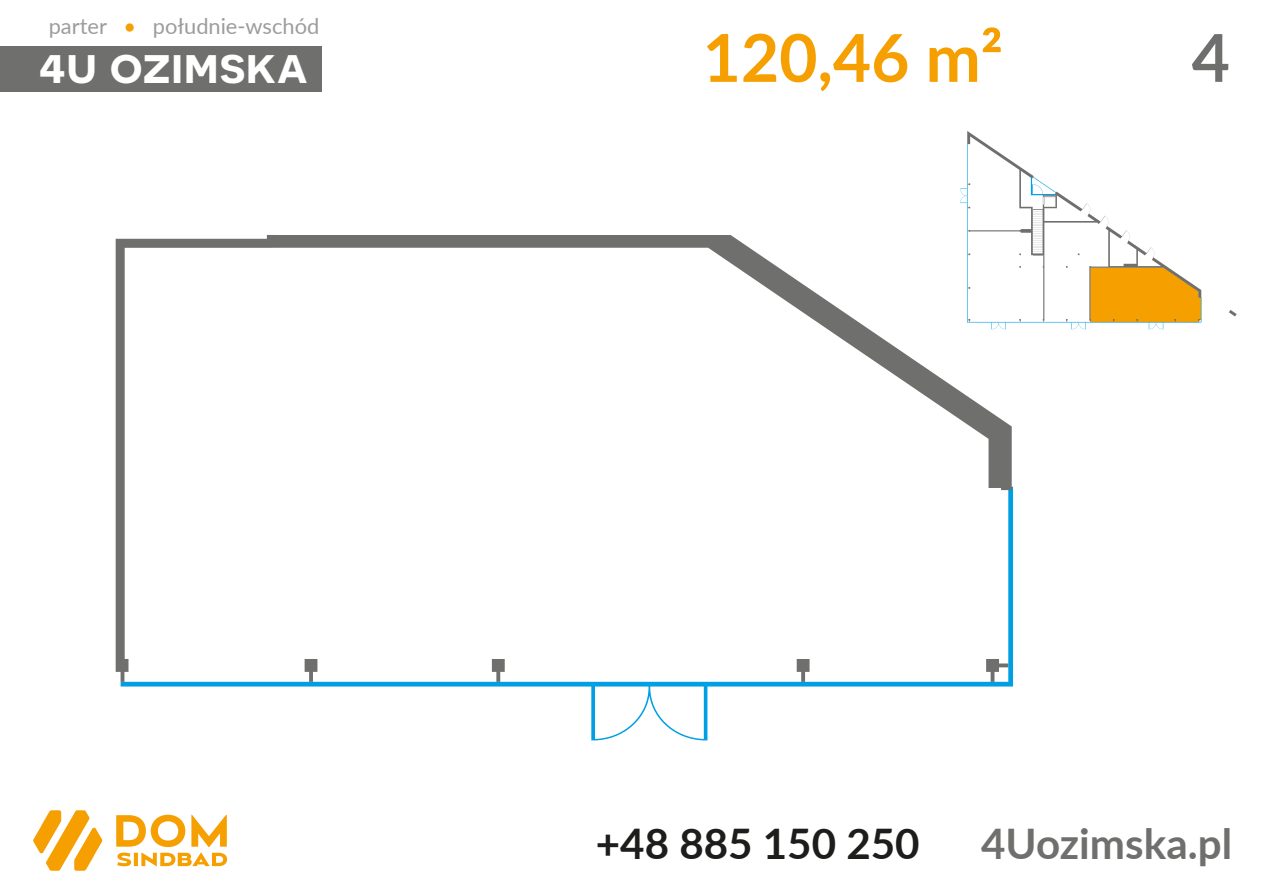
<style>
.page{position:relative;width:1263px;height:893px;background:#fff}
.page>*{position:absolute;margin:0;border:0;box-sizing:border-box;transform-origin:0 0}
.t1{font:700 66px "Lato";color:#f69f00}
.t2{font:700 66px "Lato";color:#6f6f6e}
.t3{font:600 49.8px "Novecentosanswide";color:#fff}
.t4{font:700 42.15px "Lato";color:#1d1d1b}
.t5{font:700 42.15px "Lato";color:#6f6f6e}
.t6{font:21.9px "Lato";color:#9d9c9c}
.s1{color:#f69f00}
</style>
<div class="page">
<svg style="left:591px;top:686px;width:116px;height:54px"></svg>
<div style="left:121px;top:487px;width:892px;height:199px;background:#009fe3"></div>
<svg style="left:116px;top:235px;width:896px;height:447px"></svg>
<div style="left:0;top:47px;width:322px;height:45px;background:#6f6f6e"></div>
<svg style="left:33px;top:810px;width:194px;height:61px"></svg>
<svg style="left:960px;top:188px;width:241px;height:141px"></svg>
<svg style="left:967px;top:131px;width:269px;height:191px"></svg>
<p class="t6" style="left:49px;top:17px;width:272px">parter <span class="s1">•</span> południe-wschód</p>
<h2 class="t3" style="left:39px;top:42px;width:270px">4u ozimska</h2>
<h1 class="t1" style="left:703px;top:29px;width:302px">120,46 m²</h1>
<h1 class="t2" style="left:1192px;top:29px;width:40px">4</h1>
<h3 class="t4" style="left:596px;top:825px;width:325px">+48 885 150 250</h3>
<h3 class="t5" style="left:981px;top:825px;width:253px">4Uozimska.pl</h3>
</div>
